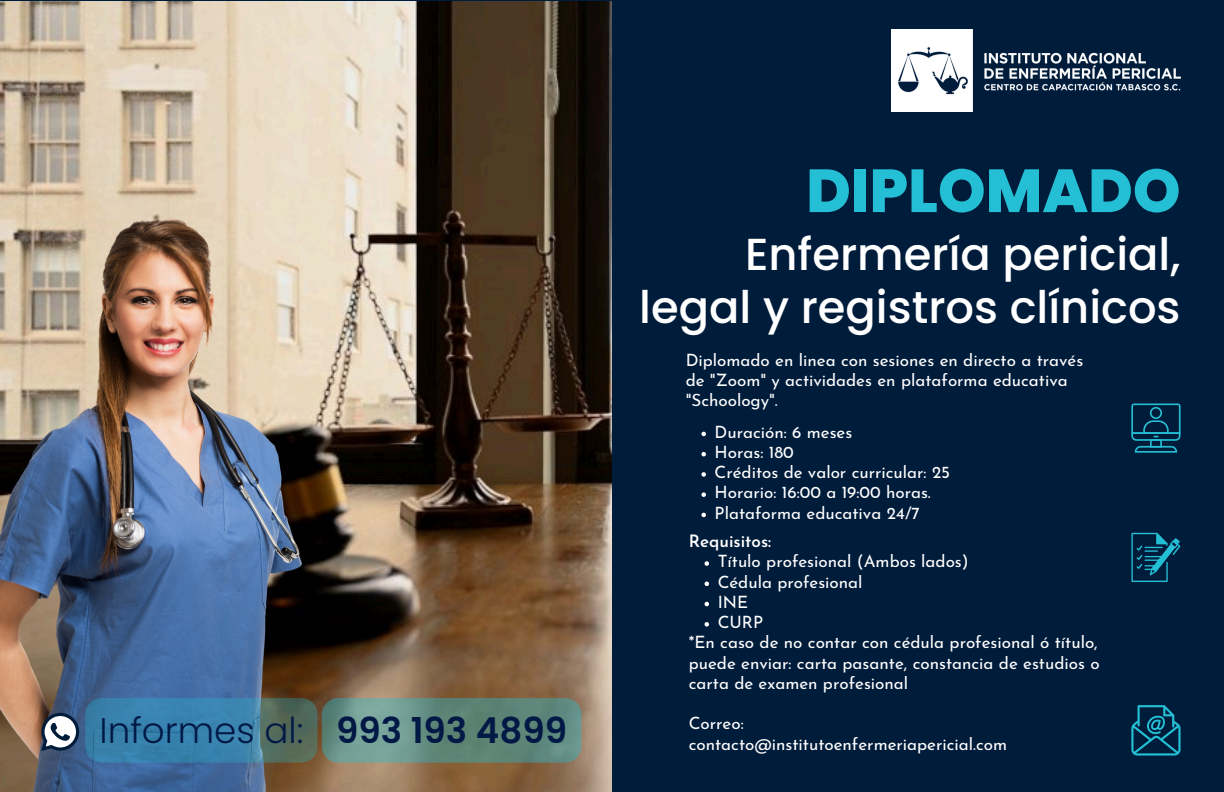
<style>
.page{position:relative;width:1224px;height:792px;background:#001c3b}
.page>*{position:absolute;margin:0;border:0;box-sizing:border-box;transform-origin:0 0}
.t1{font:800 60.7px "Poppins";color:#24bfd4}
.t2{font:500 44.8px/53.2px "Poppins";color:#fff;text-align:right}
.t3{font:300 35.7px "Poppins";color:#021946}
.t4{font:600 35.7px "Poppins";color:#021946}
.t5{font:17px/20.2px "Josefin Sans";color:#fff;text-align:justify}
.t6{font:600 17px "Josefin Sans";color:#fff}
</style>
<div class="page">
<img style="left:891px;top:30px;width:290px;height:82px">
<svg style="left:1131px;top:403px;width:50px;height:50px"></svg>
<svg style="left:1131px;top:533px;width:49px;height:49px"></svg>
<svg style="left:1131px;top:705px;width:50px;height:50px"></svg>
<svg style="left:705px;top:561px;width:4px;height:5px"></svg>
<svg style="left:705px;top:582px;width:4px;height:4px"></svg>
<svg style="left:705px;top:602px;width:4px;height:4px"></svg>
<svg style="left:705px;top:622px;width:4px;height:5px"></svg>
<svg style="left:701px;top:432px;width:5px;height:4px"></svg>
<svg style="left:701px;top:452px;width:5px;height:4px"></svg>
<svg style="left:701px;top:472px;width:5px;height:5px"></svg>
<svg style="left:701px;top:492px;width:5px;height:5px"></svg>
<svg style="left:701px;top:513px;width:5px;height:4px"></svg>
<img style="left:0;top:2px;width:612px;height:790px">
<div style="left:322px;top:698px;width:259px;height:65px;background:#24bfd4;border-radius:16px;opacity:.4"></div>
<img style="left:0;top:172px;width:440px;height:620px">
<svg style="left:41px;top:713px;width:38px;height:38px"></svg>
<div style="left:85px;top:698px;width:233px;height:65px;background:#24bfd4;border-radius:16px;opacity:.3"></div>
<p class="t3" style="left:100px;top:705px;width:205px">Informes al:</p>
<p class="t4" style="left:336px;top:705px;width:232px">993 193 4899</p>
<p class="t1" style="left:806px;top:148px;width:376px">DIPLOMADO</p>
<h4 class="t2" style="left:639px;top:228px;width:543px">Enfermería pericial, legal y registros clínicos</h4>
<p class="t5" style="left:686px;top:351px;width:399px;text-align:left">Diplomado en linea con sesiones en directo a través de "Zoom" y actividades en plataforma educativa "Schoology".</p>
<p class="t5" style="left:715px;top:423px;width:139px">Duración: 6 meses</p>
<p class="t5" style="left:715px;top:444px;width:81px">Horas: 180</p>
<p class="t5" style="left:715px;top:464px;width:237px">Créditos de valor curricular: 25</p>
<h5 class="t5" style="left:715px;top:484px;width:218px">Horario: 16:00 a 19:00 horas.</h5>
<p class="t5" style="left:715px;top:504px;width:207px">Plataforma educativa 24/7</p>
<h3 class="t6" style="left:689px;top:534px;width:84px">Requisitos:</h3>
<p class="t5" style="left:718px;top:553px;width:253px">Título profesional (Ambos lados)</p>
<h1 class="t5" style="left:718px;top:573px;width:146px">Cédula profesional</h1>
<h2 class="t5" style="left:718px;top:593px;width:32px">INE</h2>
<p class="t5" style="left:718px;top:614px;width:47px">CURP</p>
<p class="t5" style="left:689px;top:634px;width:412px">*En caso de no contar con cédula profesional ó título, puede enviar: carta pasante, constancia de estudios o carta de examen profesional</p>
<p class="t5" style="left:689px;top:715px;width:56px">Correo:</p>
<p class="t5" style="left:689px;top:735px;width:320px">contacto@institutoenfermeriapericial.com</p>
</div>
